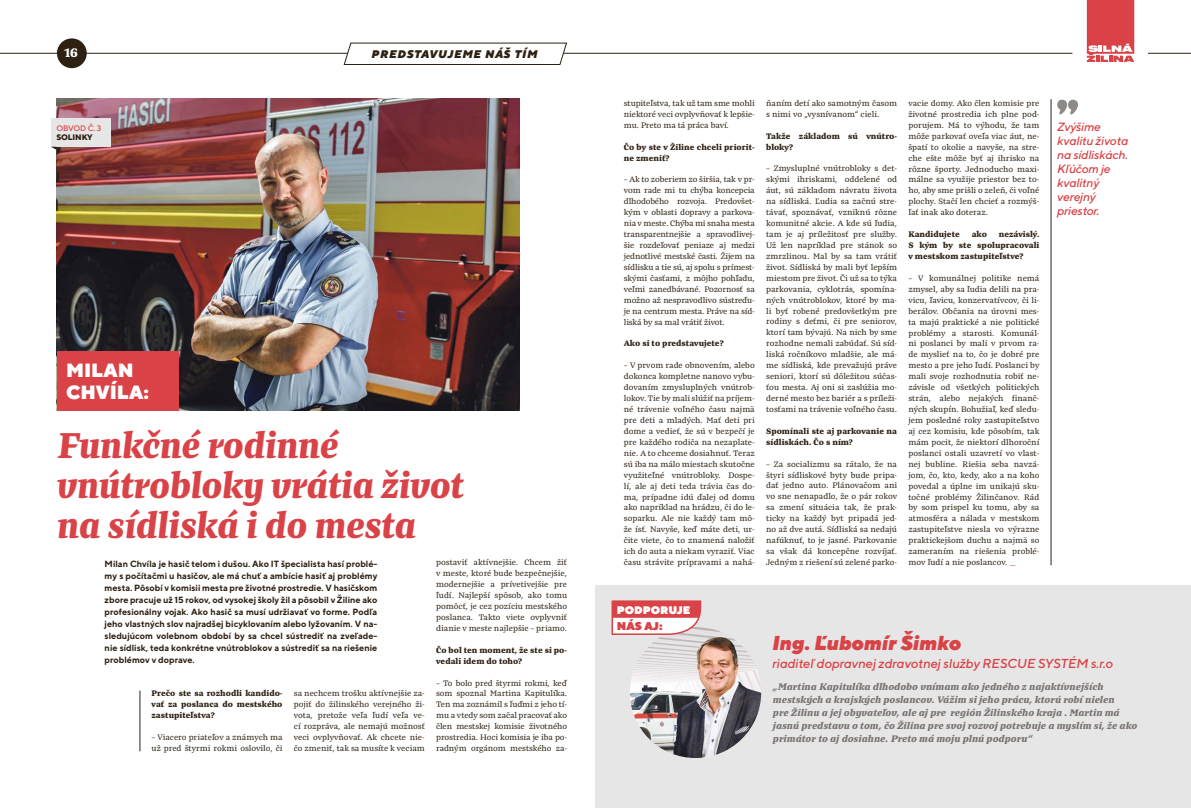
<style>
.page{position:relative;width:1191px;height:808px;background:#fff}
.page>*{position:absolute;margin:0;border:0;box-sizing:border-box;transform-origin:0 0}
.t1{font:italic 900 38px/40px "Preto Serif";letter-spacing:-.02em;color:#d94246}
.t2{font:italic 900 20.2px "TT Norms";letter-spacing:-.01em;color:#d94246}
.t3{font:900 19.1px/22px "TT Norms";color:#fff}
.t4{font:900 13.1px "Preto Serif";color:#fff}
.t5{font:italic 500 13px "TT Norms";letter-spacing:-.01em;color:#d94246}
.t6{font:italic 500 12px/14px "TT Norms";letter-spacing:-.015em;color:#d94246}
.t7{font:800 11.3px "TT Norms";color:#d94246}
.t8{font:italic 900 11.1px "TT Norms";letter-spacing:.07em;color:#2e2113}
.t9{font:800 11px "TT Norms";color:#fff}
.t10{font:italic 900 10px/13px "Preto Serif";color:#787370;scale:1.05 1}
.t11{font:700 9px/12px "TT Norms";color:#2e2113;text-align:justify}
.t12{font:8.5px/10.9px "Preto Serif";color:#2e2113;text-align:justify}
.t13{font:900 8.5px/10.9px "Preto Serif";color:#2e2113}
.t14{font:500 8px "TT Norms";letter-spacing:-.035em;color:#d94246}
.t15{font:800 8px "TT Norms";letter-spacing:-.015em;color:#2e2113}
.s1{color:#d94246}
</style>
<div class="page">
<img style="left:57px;top:99px;width:463px;height:312px">
<hr style="left:563px;top:53px;width:509px;height:1px;background:#2e2113">
<svg style="left:1086px;top:0;width:48px;height:62px;background:#de5c5f"></svg>
<hr style="left:1148px;top:53px;width:43px;height:1px;background:#2e2113">
<div style="left:57px;top:352px;width:121px;height:59px;background:#d94246"></div>
<svg style="left:1057px;top:100px;width:21px;height:14px"></svg>
<hr style="left:140px;top:691px;width:1px;height:60px;background:#2e2113">
<hr style="left:1050px;top:99px;width:1px;height:466px;background:#2e2113">
<div style="left:595px;top:585px;width:596px;height:223px;background:#e7e6e6"></div>
<img style="left:630px;top:627px;width:131px;height:131px;border-radius:66px">
<svg style="left:611px;top:600px;width:91px;height:36px;background:#e7979a"></svg>
<div style="left:51px;top:119px;width:60px;height:28px;background:#e7e6e6"></div>
<svg style="left:51px;top:147px;width:6px;height:3px"></svg>
<svg style="left:343px;top:42px;width:224px;height:23px"></svg>
<hr style="left:0;top:53px;width:348px;height:1px;background:#2e2113">
<div style="left:57px;top:38px;width:30px;height:30px;background:#2e2113;border-radius:50%"></div>
<h3 class="t4" style="left:64px;top:45px;width:15px">16</h3>
<h3 class="t8" style="left:371px;top:47px;width:167px">PREDSTAVUJEME NÁŠ TÍM</h3>
<p class="t14" style="left:56px;top:123px;width:47px">OBVOD Č. 3</p>
<p class="t15" style="left:56px;top:132px;width:38px">SOLINKY</p>
<h3 class="t3" style="left:66px;top:359px;width:85px">MILAN<br>CHVÍLA:</h3>
<h1 class="t1" style="left:56px;top:427px;width:408px">Funkčné rodinné vnútrobloky vrátia život na sídliská i do mesta</h1>
<p class="t11" style="left:105px;top:557px;width:274px">Milan Chvíla je hasič telom i dušou. Ako IT špecialista hasí problé&shy;my s počítačmi u hasičov, ale má chuť a ambície hasiť aj problémy mesta. Pôsobí v komisii mesta pre životné prostredie. V hasičskom zbore pracuje už 15 rokov, od vysokej školy žil a pôsobil v Žiline ako profesionálny vojak. Ako hasič sa musí udržiavať vo forme. Podľa jeho vlastných slov najradšej bicyklovaním alebo lyžovaním. V na&shy;sledujúcom volebnom období by sa chcel sústrediť na zveľade&shy;nie sídlisk, teda konkrétne vnútroblokov a sústrediť sa na riešenie problémov v doprave.</p>
<p class="t13" style="left:152px;top:688px;width:132px;text-align:justify">Prečo ste sa rozhodli kandido&shy;vať za poslanca do mestského zastupiteľstva?</p>
<p class="t12" style="left:152px;top:732px;width:132px">– Viacero priateľov a známych ma už pred štyrmi rokmi oslovilo, či</p>
<p class="t12" style="left:294px;top:688px;width:132px">sa nechcem trošku aktívnejšie za&shy;pojiť do žilinského verejného ži&shy;vota, pretože veľa ľudí veľa ve&shy;cí rozpráva, ale nemajú možnosť veci ovplyvňovať. Ak chcete nie&shy;čo zmeniť, tak sa musíte k veciam</p>
<p class="t12" style="left:436px;top:557px;width:132px">postaviť aktívnejšie. Chcem žiť v meste, ktoré bude bezpečnejšie, modernejšie a prívetivejšie pre ľudí. Najlepší spôsob, ako tomu pomôcť, je cez pozíciu mestského poslanca. Takto viete ovplyvniť dianie v meste najlepšie – priamo.</p>
<p class="t13" style="left:436px;top:644px;width:132px">Čo bol ten moment, že ste si po&shy;vedali idem do toho?</p>
<p class="t12" style="left:436px;top:677px;width:132px">– To bolo pred štyrmi rokmi, keď som spoznal Martina Kapitulíka.<br>Ten ma zoznámil s ľuďmi z jeho tí&shy;mu a vtedy som začal pracovať ako člen mestskej komisie životného prostredia. Hoci komisia je iba po&shy;radným orgánom mestského za-</p>
<p class="t12" style="left:624px;top:98px;width:132px">stupiteľstva, tak už tam sme mohli niektoré veci ovplyvňovať k lepšie&shy;mu. Preto ma tá práca baví.</p>
<p class="t13" style="left:624px;top:141px;width:132px">Čo by ste v Žiline chceli priorit&shy;ne zmeniť?</p>
<p class="t12" style="left:624px;top:174px;width:132px">– Ak to zoberiem zo širšia, tak v pr&shy;vom rade mi tu chýba koncepcia dlhodobého rozvoja. Predovšet&shy;kým v oblasti dopravy a parkova&shy;nia v meste. Chýba mi snaha mesta transparentnejšie a spravodlivej&shy;šie rozdeľovať peniaze aj medzi jednotlivé mestské časti. Žijem na sídlisku a tie sú, aj spolu s prímest&shy;skými časťami, z môjho pohľadu, veľmi zanedbávané. Pozornosť sa možno až nespravodlivo sústreďu&shy;je na centrum mesta. Práve na síd&shy;liská by sa mal vrátiť život.</p>
<p class="t13" style="left:624px;top:338px;width:101px">Ako si to predstavujete?</p>
<p class="t12" style="left:624px;top:360px;width:132px">– V prvom rade obnovením, alebo dokonca kompletne nanovo vybu&shy;dovaním zmysluplných vnútrob&shy;lokov. Tie by mali slúžiť na príjem&shy;né trávenie voľného času najmä pre deti a mladých. Mať deti pri dome a vedieť, že sú v bezpečí je pre každého rodiča na nezaplate&shy;nie. A to chceme dosiahnuť. Teraz sú iba na málo miestach skutočne využiteľné vnútrobloky. Dospe&shy;lí, ale aj deti teda trávia čas do&shy;ma, prípadne idú ďalej od domu ako napríklad na hrádzu, či do le&shy;soparku. Ale nie každý tam mô&shy;že ísť. Navyše, keď máte deti, ur&shy;čite viete, čo to znamená naložiť ich do auta a niekam vyraziť. Viac času strávite prípravami a nahá-</p>
<p class="t12" style="left:766px;top:98px;width:132px">ňaním detí ako samotným časom s nimi vo „vysnívanom“ cieli.</p>
<p class="t13" style="left:766px;top:130px;width:132px">Takže základom sú vnútro&shy;bloky?</p>
<p class="t12" style="left:766px;top:163px;width:132px">– Zmysluplné vnútrobloky s det&shy;skými ihriskami, oddelené od áut, sú základom návratu života na sídliská. Ľudia sa začnú stre&shy;távať, spoznávať, vzniknú rôzne komunitné akcie. A kde sú ľudia, tam je aj príležitosť pre služby.<br>Už len napríklad pre stánok so zmrzlinou. Mal by sa tam vrátiť život. Sídliská by mali byť lepším miestom pre život. Či už sa to týka parkovania, cyklotrás, spomína&shy;ných vnútroblokov, ktoré by ma&shy;li byť robené predovšetkým pre rodiny s deťmi, či pre seniorov, ktorí tam bývajú. Na nich by sme rozhodne nemali zabúdať. Sú síd&shy;liská ročníkovo mladšie, ale má&shy;me sídliská, kde prevažujú práve seniori, ktorí sú dôležitou súčas&shy;ťou mesta. Aj oni si zaslúžia mo&shy;derné mesto bez bariér a s príleži&shy;tosťami na trávenie voľného času.</p>
<p class="t13" style="left:766px;top:426px;width:132px">Spomínali ste aj parkovanie na sídliskách. Čo s ním?</p>
<p class="t12" style="left:766px;top:458px;width:132px">– Za socializmu sa rátalo, že na štyri sídliskové byty bude pripa&shy;dať jedno auto. Plánovačom ani vo sne nenapadlo, že o pár rokov sa zmení situácia tak, že prak&shy;ticky na každý byt pripadá jed&shy;no až dve autá. Sídliská sa nedajú nafúknuť, to je jasné. Parkovanie sa však dá koncepčne rozvíjať.<br>Jedným z riešení sú zelené parko-</p>
<p class="t12" style="left:908px;top:98px;width:132px">vacie domy. Ako člen komisie pre životné prostredia ich plne pod&shy;porujem. Má to výhodu, že tam môže parkovať oveľa viac áut, ne&shy;špatí to okolie a navyše, na stre&shy;che ešte môže byť aj ihrisko na rôzne športy. Jednoducho maxi&shy;málne sa využije priestor bez to&shy;ho, aby sme prišli o zeleň, či voľné plochy. Stačí len chcieť a rozmýš&shy;ľať inak ako doteraz.</p>
<p class="t13" style="left:908px;top:229px;width:53px">Kandidujete</p>
<p class="t13" style="left:971px;top:229px;width:17px">ako</p>
<p class="t13" style="left:908px;top:229px;width:132px;text-align:justify;text-indent:90px">nezávislý.<br>S kým by ste spolupracovali v mestskom zastupiteľstve?</p>
<p class="t12" style="left:908px;top:273px;width:132px">– V komunálnej politike nemá zmysel, aby sa ľudia delili na pra&shy;vicu, ľavicu, konzervatívcov, či li&shy;berálov. Občania na úrovni mes&shy;ta majú praktické a nie politické problémy a starosti. Komunál&shy;ni poslanci by mali v prvom ra&shy;de myslieť na to, čo je dobré pre mesto a pre jeho ľudí. Poslanci by mali svoje rozhodnutia robiť ne&shy;závisle od všetkých politických strán, alebo nejakých finanč&shy;ných skupín. Bohužiaľ, keď sledu&shy;jem posledné roky zastupiteľstvo aj cez komisiu, kde pôsobím, tak mám pocit, že niektorí dlhoroční poslanci ostali uzavretí vo vlast&shy;nej bubline. Riešia seba navzá&shy;jom, čo, kto, kedy, ako a na koho povedal a úplne im unikajú sku&shy;točné problémy Žilinčanov. Rád by som prispel ku tomu, aby sa atmosféra a nálada v mestskom zastupiteľstve niesla vo výrazne praktickejšom duchu a najmä so zameraním na riešenia problé&shy;mov ľudí a nie poslancov. <span class="s1">__</span></p>
<h3 class="t6" style="left:1057px;top:120px;width:73px">Zvýšime kvalitu života na sídliskách.<br>Kľúčom je kvalitný verejný priestor.</h3>
<p class="t9" style="left:617px;top:602px;width:75px">PODPORUJE</p>
<h3 class="t7" style="left:617px;top:619px;width:47px">NÁS AJ:</h3>
<h2 class="t2" style="left:772px;top:629px;width:192px">Ing. Ľubomír Šimko</h2>
<h3 class="t5" style="left:772px;top:655px;width:343px">riaditeľ dopravnej zdravotnej služby RESCUE SYSTÉM s.r.o</h3>
<p class="t10" style="left:772px;top:681px;width:350px">„Martina Kapitulíka dlhodobo vnímam ako jedného z najaktívnejších mestských a krajských poslancov. Vážim si jeho prácu, ktorú robí nielen<br>pre Žilinu a jej obyvateľov, ale aj pre región Žilinského kraja . Martin má jasnú predstavu o tom, čo Žilina pre svoj rozvoj potrebuje a myslím si, že ako primátor to aj dosiahne. Preto má moju plnú podporu“</p>
</div>
